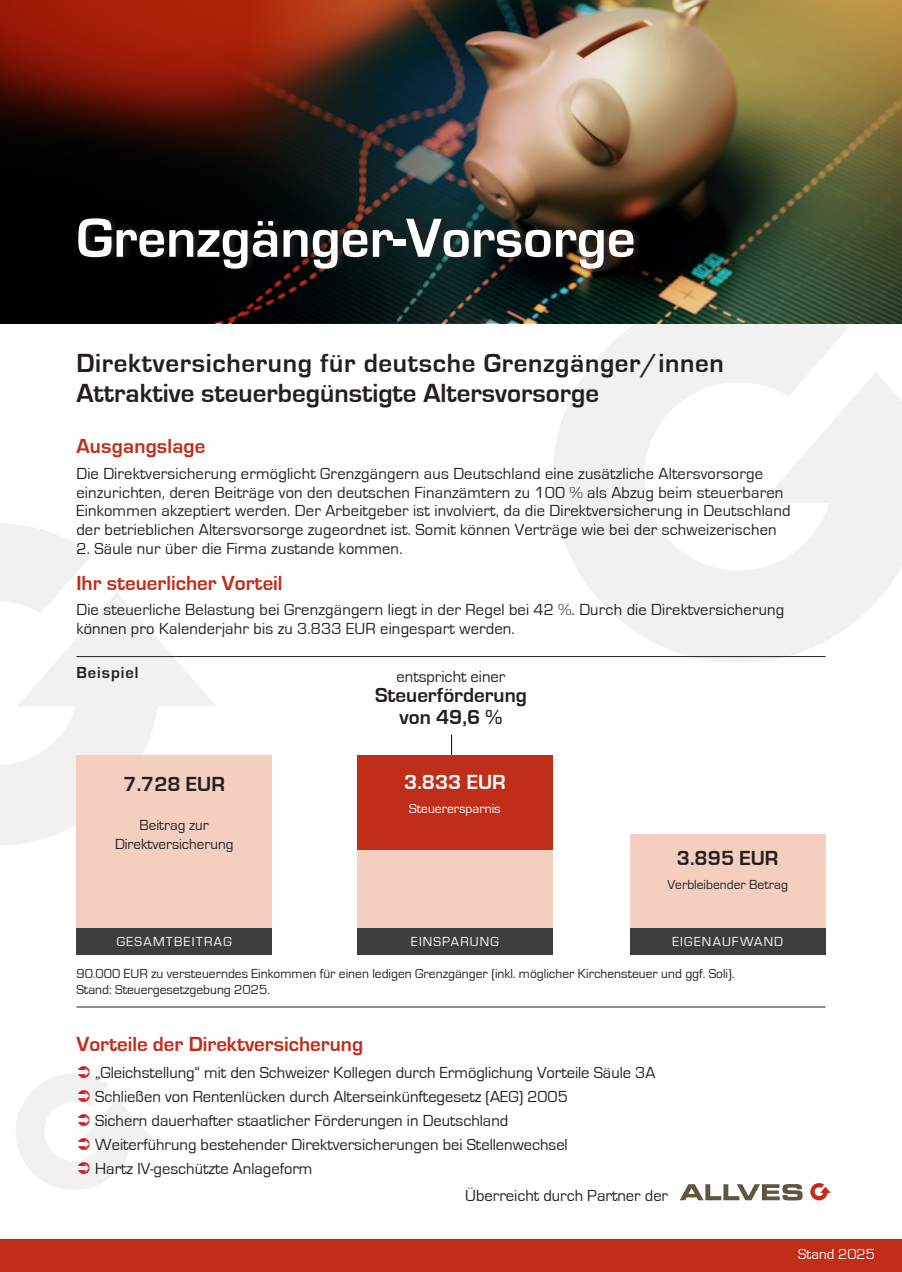
<style>
.page{position:relative;width:902px;height:1272px;background:#fff}
.page>*{position:absolute;margin:0;border:0;box-sizing:border-box;transform-origin:0 0}
.t1{font:700 57px "Eurostile";color:#fff}
.t2{font:700 27px/30px "Eurostile";letter-spacing:.025em;color:#231f20}
.t3{font:700 21px "Eurostile";color:#c02d19}
.t4{font:700 21px/22.5px "Eurostile";color:#231f20;text-align:center}
.t5{font:700 21px "Eurostile";color:#fff}
.t6{font:16.5px/18.8px "Eurostile";letter-spacing:.01em;color:#231f20}
.t7{font:700 16.5px "Eurostile";letter-spacing:.06em;color:#231f20}
.t8{font:15px/19.5px "Eurostile";color:#231f20;text-align:center}
.t9{font:15px "Eurostile";color:#fff}
.t10{font:13.5px/16.5px "Eurostile";color:#231f20}
.t11{font:13.5px "Eurostile";letter-spacing:.09em;color:#fff}
.t12{font:13.5px "Eurostile";color:#fff}
</style>
<div class="page">
<svg style="left:553px;top:323px;width:348px;height:340px;fill:#f1f1f2"></svg>
<svg style="left:0;top:524px;width:216px;height:321px"></svg>
<img style="left:776px;top:0;width:125px;height:323px">
<img style="left:0;top:0;width:776px;height:323px">
<div style="left:0;top:1239px;width:901px;height:32px;background:#c02d19"></div>
<div style="left:78px;top:214px;width:564px;height:60px;background:#231f20;opacity:.85"></div>
<svg style="left:680px;top:1184px;width:122px;height:16px"></svg>
<svg style="left:810px;top:1183px;width:20px;height:17px"></svg>
<div style="left:76px;top:755px;width:196px;height:173px;background:#f4cfc0"></div>
<div style="left:629px;top:834px;width:196px;height:94px;background:#f4cfc0"></div>
<div style="left:357px;top:849px;width:196px;height:79px;background:#f4cfc0"></div>
<div style="left:357px;top:755px;width:196px;height:94px;background:#c02d19"></div>
<svg style="left:451px;top:734px;width:1px;height:21px"></svg>
<div style="left:76px;top:928px;width:196px;height:27px;background:#3e3e3f"></div>
<div style="left:357px;top:928px;width:196px;height:27px;background:#3e3e3f"></div>
<div style="left:629px;top:928px;width:196px;height:27px;background:#3e3e3f"></div>
<hr style="left:76px;top:1006px;width:749px;height:1px;background:#231f20">
<hr style="left:76px;top:656px;width:749px;height:1px;background:#231f20">
<svg style="left:16px;top:1074px;width:136px;height:115px"></svg>
<h1 class="t1" style="left:76px;top:207px;width:560px">Grenzgänger-Vorsorge</h1>
<h2 class="t2" style="left:76px;top:349px;width:648px">Direktversicherung für deutsche Grenzgänger/innen<br>Attraktive steuerbegünstigte Altersvorsorge</h2>
<p class="t3" style="left:76px;top:435px;width:131px">Ausgangslage</p>
<p class="t6" style="left:76px;top:464px;width:715px">Die Direktversicherung ermöglicht Grenzgängern aus Deutschland eine zusätzliche Altersvorsorge einzurichten, deren Beiträge von den deutschen Finanzämtern zu 100 % als Abzug beim steuerbaren Einkommen akzeptiert werden. Der Arbeitgeber ist involviert, da die Direktversicherung in Deutschland der betrieblichen Altersvorsorge zugeordnet ist. Somit können Verträge wie bei der schweizerischen</p>
<p class="t6" style="left:76px;top:539px;width:327px">2. Säule nur über die Firma zustande kommen.</p>
<p class="t3" style="left:76px;top:571px;width:208px">Ihr steuerlicher Vorteil</p>
<p class="t6" style="left:76px;top:601px;width:709px">Die steuerliche Belastung bei Grenzgängern liegt in der Regel bei 42 %. Durch die Direktversicherung können pro Kalenderjahr bis zu 3.833 EUR eingespart werden.</p>
<p class="t7" style="left:76px;top:663px;width:64px">Beispiel</p>
<p class="t6" style="left:396px;top:667px;width:110px">entspricht einer</p>
<p class="t4" style="left:375px;top:684px;width:153px">Steuerförderung von 49,6 %</p>
<p class="t4" style="left:123px;top:772px;width:103px">7.728 EUR</p>
<p class="t8" style="left:115px;top:815px;width:120px">Beitrag zur<br>Direktversicherung</p>
<p class="t5" style="left:404px;top:770px;width:103px">3.833 EUR</p>
<p class="t12" style="left:409px;top:800px;width:93px">Steuerersparnis</p>
<p class="t4" style="left:677px;top:847px;width:103px">3.895 EUR</p>
<p class="t10" style="left:667px;top:877px;width:122px">Verbleibender Betrag</p>
<p class="t11" style="left:117px;top:934px;width:116px">GESAMTBEITRAG</p>
<p class="t11" style="left:411px;top:934px;width:89px">EINSPARUNG</p>
<p class="t11" style="left:672px;top:934px;width:112px">EIGENAUFWAND</p>
<p class="t10" style="left:76px;top:965px;width:659px">90.000 EUR zu versteuerndes Einkommen für einen ledigen Grenzgänger (inkl. möglicher Kirchensteuer und ggf. Soli).<br>Stand: Steuergesetzgebung 2025.</p>
<p class="t3" style="left:76px;top:1032px;width:288px">Vorteile der Direktversicherung</p>
<p class="t6" style="left:95px;top:1060px;width:561px;line-height:24px">„Gleichstellung“ mit den Schweizer Kollegen durch Ermöglichung Vorteile Säule 3A Schließen von Rentenlücken durch Alterseinkünftegesetz (AEG) 2005<br>Sichern dauerhafter staatlicher Förderungen in Deutschland<br>Weiterführung bestehender Direktversicherungen bei Stellenwechsel<br>Hartz IV-geschützte Anlageform</p>
<p class="t6" style="left:465px;top:1186px;width:204px">Überreicht durch Partner der</p>
<p class="t9" style="left:798px;top:1245px;width:78px">Stand 2025</p>
</div>
